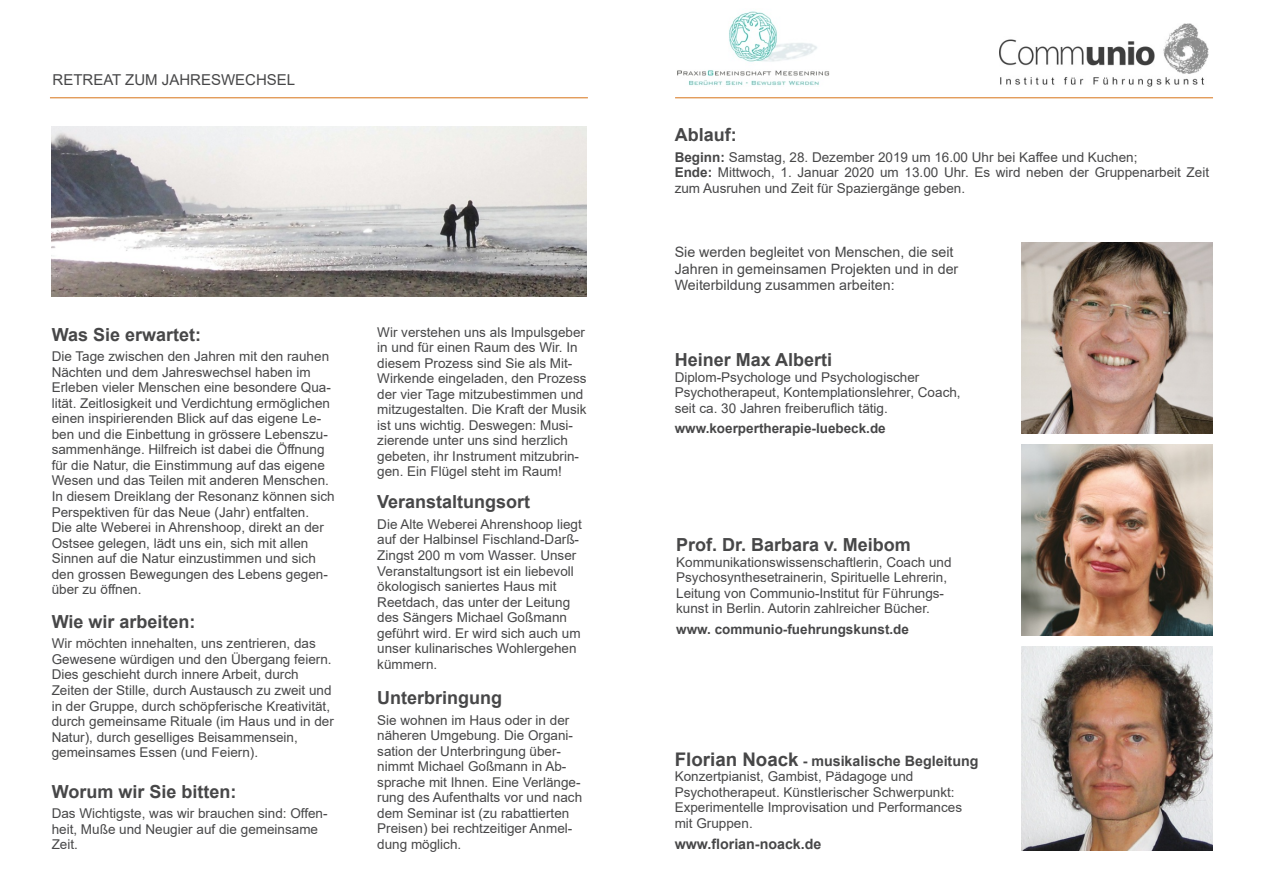
<style>
.page{position:relative;width:1263px;height:893px;background:#fff}
.page>*{position:absolute;margin:0;border:0;box-sizing:border-box;transform-origin:0 0}
.t1{font:700 18px "Arial";color:#474748}
.t2{font:15px "Arial";color:#474748}
.t3{font:14.25px/16.4px "Arial";color:#474748}
.t4{font:700 14.25px "Arial";color:#474748}
.t5{font:13.5px/15.5px "Arial";color:#474748}
.t6{font:700 13.5px "Arial";color:#474748}
.s1{font-weight:700}
.s2{font-size:18.75px}
</style>
<div class="page">
<hr style="left:675px;top:98px;width:538px;height:1px;background:#d77418">
<hr style="left:50px;top:98px;width:538px;height:1px;background:#d77418">
<img style="left:677px;top:11px;width:152px;height:75px">
<img style="left:999px;top:23px;width:210px;height:64px">
<img style="left:1021px;top:445px;width:191px;height:191px">
<img style="left:1021px;top:243px;width:191px;height:191px">
<img style="left:52px;top:127px;width:535px;height:170px">
<img style="left:1021px;top:647px;width:192px;height:204px">
<p class="t2" style="left:52px;top:72px;width:244px">RETREAT ZUM JAHRESWECHSEL</p>
<h1 class="t1" style="left:52px;top:324px;width:151px">Was Sie erwartet:</h1>
<p class="t5" style="left:52px;top:349px;width:284px">Die Tage zwischen den Jahren mit den rauhen Nächten und dem Jahreswechsel haben im Erleben vieler Menschen eine besondere Qua&shy;lität. Zeitlosigkeit und Verdichtung ermöglichen einen inspirierenden Blick auf das eigene Le&shy;ben und die Einbettung in grössere Lebenszu&shy;sammenhänge. Hilfreich ist dabei die Öffnung für die Natur, die Einstimmung auf das eigene Wesen und das Teilen mit anderen Menschen.<br>In diesem Dreiklang der Resonanz können sich Perspektiven für das Neue (Jahr) entfalten.<br>Die alte Weberei in Ahrenshoop, direkt an der Ostsee gelegen, lädt uns ein, sich mit allen Sinnen auf die Natur einzustimmen und sich den grossen Bewegungen des Lebens gegen&shy;über zu öffnen.</p>
<h1 class="t1" style="left:52px;top:611px;width:145px">Wie wir arbeiten:</h1>
<p class="t5" style="left:52px;top:636px;width:284px">Wir möchten innehalten, uns zentrieren, das Gewesene würdigen und den Übergang feiern.<br>Dies geschieht durch innere Arbeit, durch Zeiten der Stille, durch Austausch zu zweit und in der Gruppe, durch schöpferische Kreativität, durch gemeinsame Rituale (im Haus und in der Natur), durch geselliges Beisammensein, gemeinsames Essen (und Feiern).</p>
<h1 class="t1" style="left:52px;top:781px;width:186px">Worum wir Sie bitten:</h1>
<p class="t5" style="left:52px;top:806px;width:277px">Das Wichtigste, was wir brauchen sind: Offen&shy;heit, Muße und Neugier auf die gemeinsame<br>Zeit.</p>
<p class="t5" style="left:377px;top:324px;width:211px">Wir verstehen uns als Impulsgeber in und für einen Raum des Wir. In diesem Prozess sind Sie als Mit-Wirkende eingeladen, den Prozess der vier Tage mitzubestimmen und mitzugestalten. Die Kraft der Musik ist uns wichtig. Deswegen: Musi&shy;zierende unter uns sind herzlich gebeten, ihr Instrument mitzubrin&shy;gen. Ein Flügel steht im Raum!</p>
<h1 class="t1" style="left:377px;top:492px;width:155px">Veranstaltungsort</h1>
<p class="t5" style="left:377px;top:516px;width:206px">Die Alte Weberei Ahrenshoop liegt auf der Halbinsel Fischland-Darß-<br>Zingst 200 m vom Wasser. Unser<br>Veranstaltungsort ist ein liebevoll ökologisch saniertes Haus mit<br>Reetdach, das unter der Leitung des Sängers Michael Goßmann geführt wird. Er wird sich auch um unser kulinarisches Wohlergehen kümmern.</p>
<h1 class="t1" style="left:377px;top:687px;width:126px">Unterbringung</h1>
<p class="t5" style="left:377px;top:712px;width:206px">Sie wohnen im Haus oder in der näheren Umgebung. Die Organi&shy;sation der Unterbringung über&shy;nimmt Michael Goßmann in Ab&shy;sprache mit Ihnen. Eine Verlänge&shy;rung des Aufenthalts vor und nach dem Seminar ist (zu rabattierten<br>Preisen) bei rechtzeitiger Anmel&shy;dung möglich.</p>
<h1 class="t1" style="left:675px;top:125px;width:63px">Ablauf:</h1>
<p class="t5" style="left:675px;top:149px;width:536px"><span class="s1">Beginn:</span> Samstag, 28. Dezember 2019 um 16.00 Uhr bei Kaffee und Kuchen;<br><span class="s1">Ende:</span> Mittwoch, 1. Januar 2020 um 13.00 Uhr. Es wird neben der Gruppenarbeit Zeit zum Ausruhen und Zeit für Spaziergänge geben.</p>
<p class="t3" style="left:675px;top:244px;width:285px">Sie werden begleitet von Menschen, die seit<br>Jahren in gemeinsamen Projekten und in der<br>Weiterbildung zusammen arbeiten:</p>
<h1 class="t1" style="left:675px;top:350px;width:159px">Heiner Max Alberti</h1>
<p class="t5" style="left:675px;top:369px;width:287px">Diplom-Psychologe und Psychologischer<br>Psychotherapeut, Kontemplationslehrer, Coach, seit ca. 30 Jahren freiberuflich tätig.</p>
<p class="t6" style="left:675px;top:421px;width:213px">www.koerpertherapie-luebeck.de</p>
<h1 class="t1" style="left:676px;top:535px;width:236px">Prof. Dr. Barbara v. Meibom</h1>
<p class="t5" style="left:676px;top:554px;width:277px">Kommunikationswissenschaftlerin, Coach und Psychosynthesetrainerin, Spirituelle Lehrerin, Leitung von Communio-Institut für Führungs&shy;kunst in Berlin. Autorin zahlreicher Bücher.</p>
<p class="t6" style="left:676px;top:622px;width:234px">www. communio-fuehrungskunst.de</p>
<p class="t4" style="left:675px;top:753px;width:305px"><span class="s2">Florian Noack</span> - musikalische Begleitung</p>
<p class="t5" style="left:675px;top:769px;width:289px">Konzertpianist, Gambist, Pädagoge und Psychotherapeut. Künstlerischer Schwerpunkt:<br>Experimentelle Improvisation und Performances mit Gruppen.</p>
<p class="t4" style="left:675px;top:836px;width:148px">www.florian-noack.de</p>
</div>
